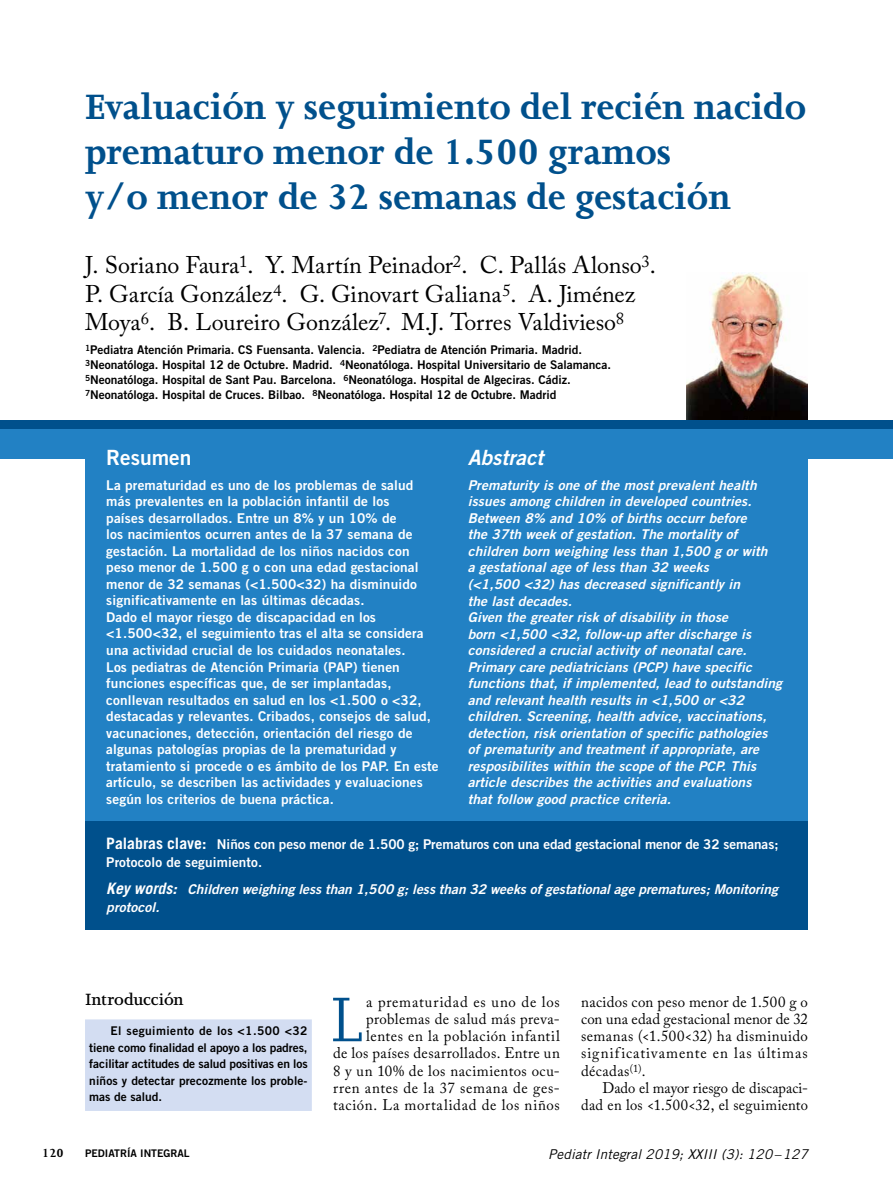
<style>
.page{position:relative;width:893px;height:1191px;background:#fff}
.page>*{position:absolute;margin:0;border:0;box-sizing:border-box;transform-origin:0 0}
.t1{font:72.6px "Joanna MT Std";color:#00508c;scale:.95 1}
.t2{font:700 40.5px/45px "Joanna MT Std";color:#00508c}
.t3{font:24px/28.8px "Adobe Caslon Pro";color:#000}
.t4{font:italic 21px "Trade Gothic Bold Two";color:#fff}
.t5{font:21px "Trade Gothic Bold Two";color:#fff}
.t6{font:600 18.75px "Joanna MT Std";letter-spacing:-.015em;color:#000}
.t7{font:15.3px/17.1px "Adobe Caslon Pro";letter-spacing:.035em;color:#000;text-align:right}
.t8{font:15.3px/17.1px "Adobe Caslon Pro";letter-spacing:.01em;color:#000;text-align:right;scale:.95 1}
.t9{font:13.5px/16.5px "Trade Gothic Bold Two";letter-spacing:.01em;color:#fff}
.t10{font:italic 13.5px/16.5px "Trade Gothic Bold Two";letter-spacing:.01em;color:#fff}
.t11{font:italic 13.5px "Trade Gothic";letter-spacing:.01em;color:#000}
.t12{font:700 13.5px "Joanna MT Std";color:#000}
.t13{font:12px/16.5px "Trade Gothic Bold Two";color:#000;text-align:justify}
.t14{font:10.5px "Trade Gothic Bold Two";color:#000}
.s1{font-family:"Trade Gothic";font-weight:700;font-size:15.75px}
</style>
<div class="page">
<img style="left:687px;top:272px;width:121px;height:148px">
<div style="left:85px;top:1019px;width:227px;height:92px;background:#d3ddf2"></div>
<div style="left:85px;top:424px;width:723px;height:454px;background:#2281c4"></div>
<div style="left:0;top:429px;width:96px;height:29px;background:#2281c4"></div>
<div style="left:784px;top:429px;width:109px;height:29px;background:#2281c4"></div>
<div style="left:0;top:420px;width:893px;height:9px;background:#00508c"></div>
<div style="left:85px;top:821px;width:723px;height:108px;background:#00508c"></div>
<h2 class="t2" style="left:85px;top:85px;width:723px">Evaluación y seguimiento del recién nacido prematuro menor de 1.500 gramos<br>y/o menor de 32 semanas de gestación</h2>
<h3 class="t3" style="left:85px;top:250px;width:572px">J. Soriano Faura<sup>1</sup>. Y. Martín Peinador<sup>2</sup>. C. Pallás Alonso<sup>3</sup>.<br>P. García González<sup>4</sup>. G. Ginovart Galiana<sup>5</sup>. A. Jiménez<br>Moya<sup>6</sup>. B. Loureiro González<sup>7</sup>. M.J. Torres Valdivieso<sup>8</sup></h3>
<p class="t13" style="left:85px;top:342px;width:528px;line-height:15px;text-align:left"><sup>1</sup>Pediatra Atención Primaria. CS Fuensanta. Valencia. <sup>2</sup>Pediatra de Atención Primaria. Madrid.<br><sup>3</sup>Neonatóloga. Hospital 12 de Octubre. Madrid. <sup>4</sup>Neonatóloga. Hospital Universitario de Salamanca.<br><sup>5</sup>Neonatóloga. Hospital de Sant Pau. Barcelona. <sup>6</sup>Neonatóloga. Hospital de Algeciras. Cádiz.<br><sup>7</sup>Neonatóloga. Hospital de Cruces. Bilbao. <sup>8</sup>Neonatóloga. Hospital 12 de Octubre. Madrid</p>
<h3 class="t4" style="left:468px;top:444px;width:77px">Abstract</h3>
<p class="t10" style="left:468px;top:476px;width:316px">Prematurity is one of the most prevalent health issues among children in developed countries.<br>Between 8% and 10% of births occurr before<br>the 37th week of gestation. The mortality of children born weighing less than 1,500 g or with<br>a gestational age of less than 32 weeks<br>(&lt;1,500 &lt;32) has decreased significantly in<br>the last decades.<br>Given the greater risk of disability in those<br>born &lt;1,500 &lt;32, follow-up after discharge is considered a crucial activity of neonatal care.<br>Primary care pediatricians (PCP) have specific functions that, if implemented, lead to outstanding and relevant health results in &lt;1,500 or &lt;32 children. Screening, health advice, vaccinations, detection, risk orientation of specific pathologies of prematurity and treatment if appropriate, are resposibilites within the scope of the PCP. This article describes the activities and evaluations<br>that follow good practice criteria.</p>
<p class="t9" style="left:106px;top:835px;width:674px;line-height:18px"><span class="s1">Palabras clave:</span> Niños con peso menor de 1.500 g; Prematuros con una edad gestacional menor de 32 semanas;<br>Protocolo de seguimiento.</p>
<p class="t10" style="left:106px;top:880px;width:673px;line-height:18px"><span class="s1">Key words:</span> Children weighing less than 1,500 g; less than 32 weeks of gestational age prematures; Monitoring protocol.</p>
<h3 class="t5" style="left:106px;top:444px;width:87px">Resumen</h3>
<p class="t9" style="left:106px;top:476px;width:334px">La prematuridad es uno de los problemas de salud más prevalentes en la población infantil de los<br>países desarrollados. Entre un 8% y un 10% de<br>los nacimientos ocurren antes de la 37 semana de gestación. La mortalidad de los niños nacidos con peso menor de 1.500 g o con una edad gestacional menor de 32 semanas (&lt;1.500&lt;32) ha disminuido significativamente en las últimas décadas.<br>Dado el mayor riesgo de discapacidad en los &lt;1.500&lt;32, el seguimiento tras el alta se considera una actividad crucial de los cuidados neonatales.<br>Los pediatras de Atención Primaria (PAP) tienen funciones específicas que, de ser implantadas, conllevan resultados en salud en los &lt;1.500 o &lt;32, destacadas y relevantes. Cribados, consejos de salud, vacunaciones, detección, orientación del riesgo de algunas patologías propias de la prematuridad y tratamiento si procede o es ámbito de los PAP. En este artículo, se describen las actividades y evaluaciones según los criterios de buena práctica.</p>
<h3 class="t6" style="left:85px;top:989px;width:100px">Introducción</h3>
<p class="t13" style="left:89px;top:1022px;width:220px;text-indent:21px">El seguimiento de los &lt;1.500 &lt;32 tiene como finalidad el apoyo a los padres, facilitar actitudes de salud positivas en los niños y detectar precozmente los proble&shy;mas de salud.</p>
<p class="t12" style="left:42px;top:1145px;width:23px">120</p>
<p class="t14" style="left:85px;top:1146px;width:106px">PEDIATRÍA INTEGRAL</p>
<p class="t7" style="left:333px;top:993px;width:228px">a prematuridad es uno de los problemas de salud más preva&shy;lentes en la población infantil<br>de los países desarrollados. Entre un<br>8 y un 10% de los nacimientos ocu&shy;rren antes de la 37 semana de ges&shy;tación. La mortalidad de los niños</p>
<p class="t7" style="left:581px;top:993px;width:228px;text-align:justify">nacidos con peso menor de 1.500 g o con una edad gestacional menor de 32 semanas (&lt;1.500&lt;32) ha disminuido significativamente en las últimas décadas<sup>(1)</sup>.</p>
<h1 class="t1" style="left:331px;top:980px;width:35px">L</h1>
<p class="t8" style="left:581px;top:1079px;width:240px">Dado el mayor riesgo de discapaci&shy;dad en los &lt;1.500&lt;32, el seguimiento</p>
<p class="t11" style="left:548px;top:1145px;width:261px">Pediatr Integral 2019; XXIII (3): 120–127</p>
</div>
